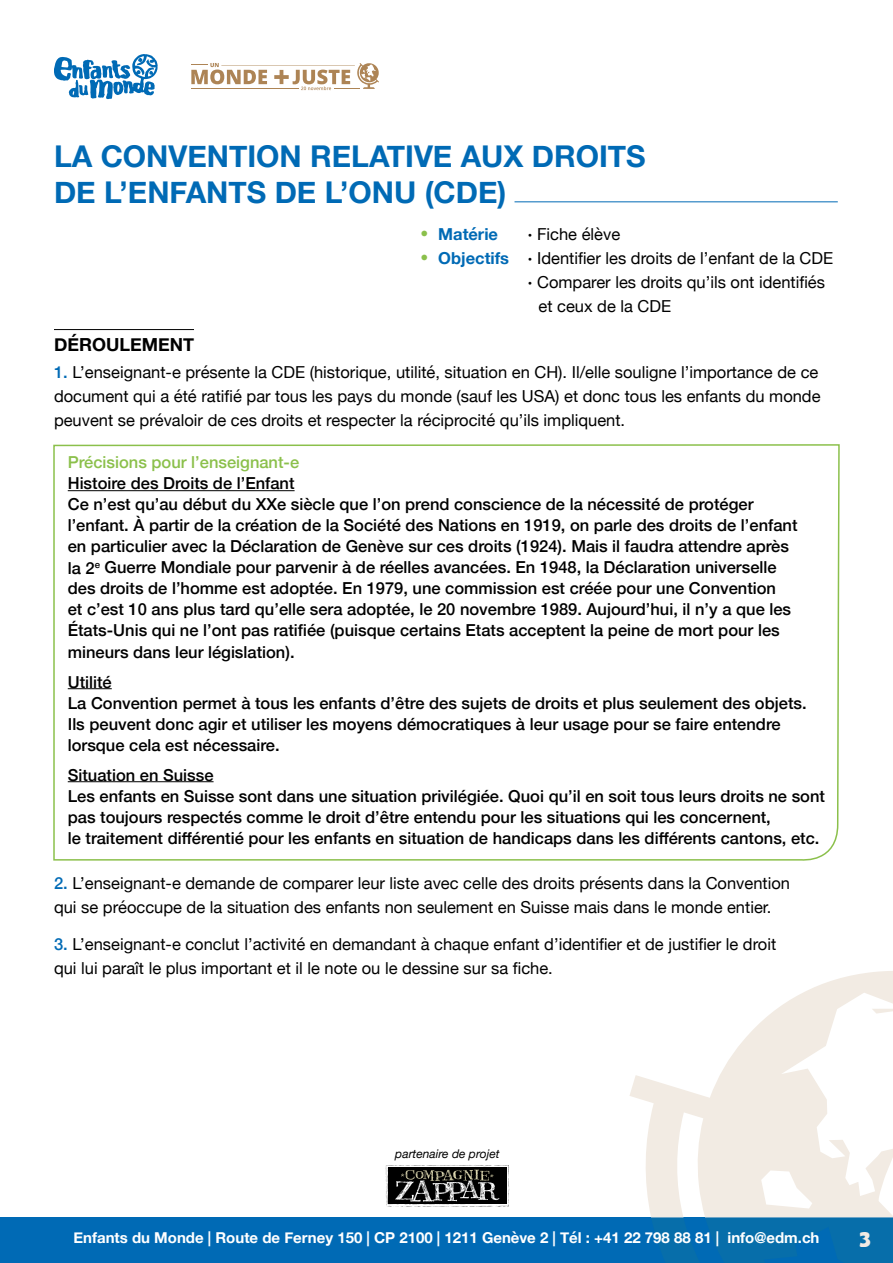
<style>
.page{position:relative;width:893px;height:1263px;background:#fff}
.page>*{position:absolute;margin:0;border:0;box-sizing:border-box;transform-origin:0 0}
.t1{font:700 30px/36px "Helvetica Neue";color:#006ab5}
.t2{font:900 24px "Goudy Sans Std";color:#fff}
.t3{font:700 18px "Helvetica Neue";color:#000}
.t4{font:500 16.5px/21px "Helvetica Neue";color:#000}
.t5{font:16.5px/24px "Helvetica Neue";color:#000}
.t6{font:500 16.5px "Helvetica Neue";color:#8bc04b}
.t7{font:700 16.5px "Helvetica Neue";color:#006ab5}
.t8{font:700 15px "Helvetica Neue";color:#fff}
.t9{font:italic 12px "Helvetica Neue";color:#000}
.s1{font-size:33px;color:#8bc04b}
.s2{font-weight:700}
.s3{font-weight:700;font-size:33px;color:#8bc04b}
.s4{font-weight:700;color:#006ab5}
.s5{font-weight:500;color:#006ab5}
</style>
<div class="page">
<div style="left:0;top:1218px;width:893px;height:45px;background:#006ab5"></div>
<svg style="left:629px;top:971px;width:264px;height:247px"></svg>
<svg style="left:652px;top:1218px;width:241px;height:45px"></svg>
<div style="left:860px;top:1231px;width:10px;height:16px;background:#076eaa"></div>
<svg style="left:53px;top:444px;width:787px;height:417px"></svg>
<hr style="left:514px;top:201px;width:324px;height:1px;background:#006ab5">
<hr style="left:54px;top:329px;width:140px;height:1px;background:#000">
<hr style="left:68px;top:490px;width:227px;height:1px;background:#000">
<hr style="left:68px;top:688px;width:44px;height:1px;background:#000">
<hr style="left:68px;top:781px;width:146px;height:1px;background:#000">
<svg style="left:386px;top:1165px;width:124px;height:42px;background:#4e4e4c"></svg>
<svg style="left:54px;top:54px;width:104px;height:45px"></svg>
<hr style="left:221px;top:65px;width:134px;height:1px;background:#ad8455">
<svg style="left:191px;top:63px;width:76px;height:21px"></svg>
<hr style="left:191px;top:88px;width:107px;height:1px;background:#ad8455">
<svg style="left:274px;top:63px;width:105px;height:27px"></svg>
<h1 class="t1" style="left:54px;top:139px;width:593px">LA CONVENTION RELATIVE AUX DROITS<br>DE L’ENFANTS DE L’ONU (CDE)</h1>
<p class="t7" style="left:420px;top:221px;width:80px"><span class="s1">·</span> Matérie</p>
<p class="t5" style="left:528px;top:223px;width:94px"><span class="s2">·</span> Fiche élève</p>
<p class="t5" style="left:420px;top:247px;width:415px"><span class="s3">·</span> <span class="s4">Objectifs</span> <span class="s2">·</span> Identifier les droits de l’enfant de la CDE</p>
<p class="t5" style="left:528px;top:271px;width:299px"><span class="s2">·</span> Comparer les droits qu’ils ont identifiés</p>
<p class="t5" style="left:539px;top:295px;width:134px">et ceux de la CDE</p>
<p class="t3" style="left:54px;top:331px;width:142px">DÉROULEMENT</p>
<p class="t5" style="left:54px;top:361px;width:768px"><span class="s5">1.</span> L’enseignant-e présente la CDE (historique, utilité, situation en CH). Il/elle souligne l’importance de ce document qui a été ratifié par tous les pays du monde (sauf les USA) et donc tous les enfants du monde peuvent se prévaloir de ces droits et respecter la réciprocité qu’ils impliquent.</p>
<p class="t6" style="left:68px;top:449px;width:233px">Précisions pour l’enseignant-e</p>
<p class="t4" style="left:68px;top:472px;width:731px">Histoire des Droits de l’Enfant<br>Ce n’est qu’au début du XXe siècle que l’on prend conscience de la nécessité de protéger l’enfant. À partir de la création de la Société des Nations en 1919, on parle des droits de l’enfant en particulier avec la Déclaration de Genève sur ces droits (1924). Mais il faudra attendre après la 2<sup>e</sup> Guerre Mondiale pour parvenir à de réelles avancées. En 1948, la Déclaration universelle des droits de l’homme est adoptée. En 1979, une commission est créée pour une Convention<br>et c’est 10 ans plus tard qu’elle sera adoptée, le 20 novembre 1989. Aujourd’hui, il n’y a que les États-Unis qui ne l’ont pas ratifiée (puisque certains Etats acceptent la peine de mort pour les mineurs dans leur législation).</p>
<p class="t4" style="left:68px;top:670px;width:740px">Utilité<br>La Convention permet à tous les enfants d’être des sujets de droits et plus seulement des objets.<br>Ils peuvent donc agir et utiliser les moyens démocratiques à leur usage pour se faire entendre lorsque cela est nécessaire.</p>
<p class="t4" style="left:68px;top:763px;width:759px">Situation en Suisse<br>Les enfants en Suisse sont dans une situation privilégiée. Quoi qu’il en soit tous leurs droits ne sont pas toujours respectés comme le droit d’être entendu pour les situations qui les concernent,<br>le traitement différentié pour les enfants en situation de handicaps dans les différents cantons, etc.</p>
<p class="t5" style="left:54px;top:872px;width:737px"><span class="s5">2.</span> L’enseignant-e demande de comparer leur liste avec celle des droits présents dans la Convention qui se préoccupe de la situation des enfants non seulement en Suisse mais dans le monde entier.</p>
<p class="t5" style="left:54px;top:933px;width:724px"><span class="s5">3.</span> L’enseignant-e conclut l’activité en demandant à chaque enfant d’identifier et de justifier le droit qui lui paraît le plus important et il le note ou le dessine sur sa fiche.</p>
<p class="t9" style="left:395px;top:1144px;width:106px">partenaire de projet</p>
<p class="t8" style="left:73px;top:1226px;width:748px">Enfants du Monde | Route de Ferney 150 | CP 2100 | 1211 Genève 2 | Tél : +41 22 798 88 81 | info@edm.ch</p>
<h2 class="t2" style="left:859px;top:1224px;width:14px">3</h2>
</div>
